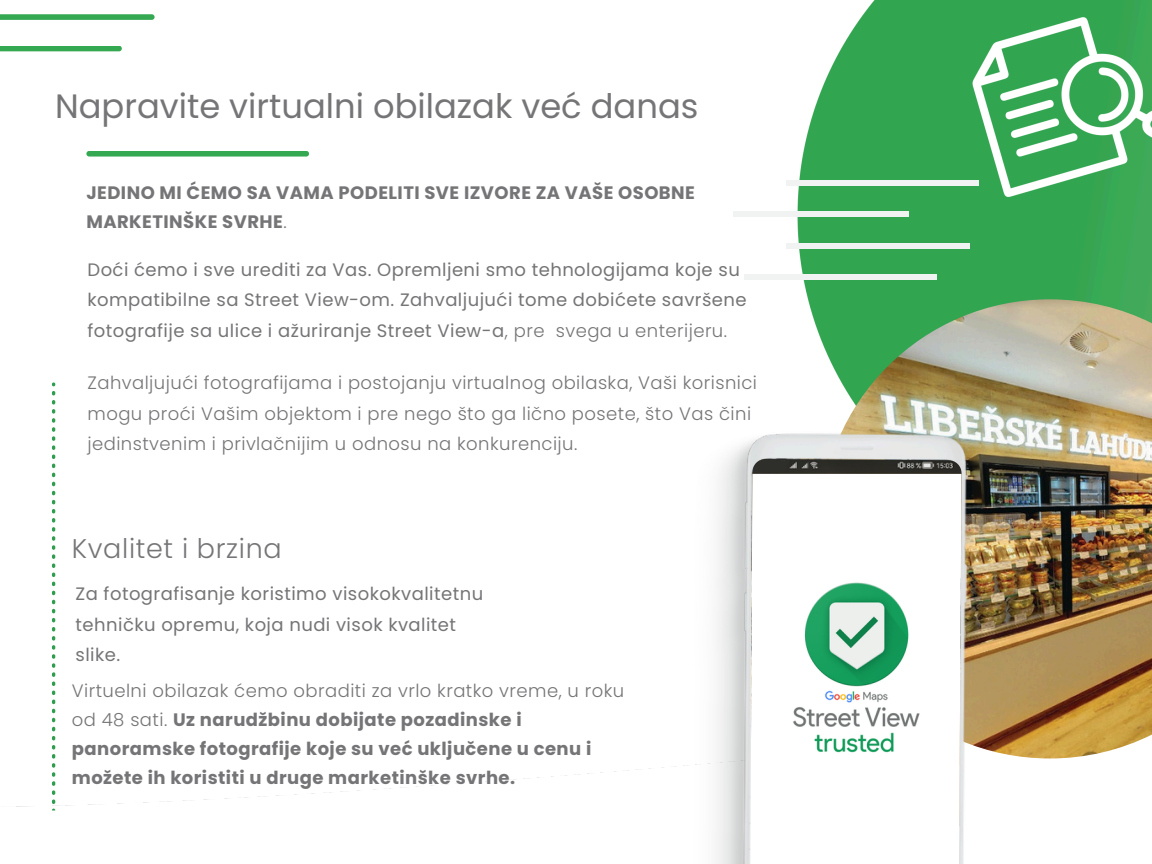
<style>
.page{position:relative;width:1152px;height:864px;background:#fff}
.page>*{position:absolute;margin:0;border:0;box-sizing:border-box;transform-origin:0 0}
.t1{font:33.75px "Poppins";color:#757577}
.t2{font:300 27px "Poppins";letter-spacing:.025em;color:#757577}
.t3{font:18px/30.3px "Poppins";letter-spacing:.025em;color:#757577}
.t4{font:700 18px/29.2px "Poppins";letter-spacing:.025em;color:#757577}
.t5{font:300 18px/30.3px "Poppins";letter-spacing:.025em;color:#757577}
.s1{font-weight:300}
</style>
<div class="page">
<img style="left:0;top:0;width:1152px;height:811px">
<img style="left:820px;top:299px;width:332px;height:459px">
<svg style="left:0;top:14px;width:155px;height:6px"></svg>
<svg style="left:0;top:46px;width:122px;height:5px"></svg>
<div style="left:86px;top:151px;width:223px;height:6px;background:#35a852;border-radius:3px"></div>
<div style="left:733px;top:211px;width:176px;height:6px;background:#f1f2f2"></div>
<div style="left:744px;top:274px;width:193px;height:6px;background:#f1f2f2"></div>
<div style="left:786px;top:180px;width:192px;height:6px;background:#f1f2f2"></div>
<div style="left:786px;top:243px;width:184px;height:5px;background:#f1f2f2"></div>
<img style="left:659px;top:377px;width:404px;height:487px">
<img style="left:751px;top:459px;width:211px;height:15px">
<svg style="left:759px;top:460px;width:31px;height:13px"></svg>
<svg style="left:750px;top:474px;width:212px;height:390px"></svg>
<svg style="left:52px;top:382px;width:3px;height:240px"></svg>
<img style="left:767px;top:567px;width:177px;height:211px">
<p class="t1" style="left:55px;top:82px;width:645px">Napravite virtualni obilazak već danas</p>
<p class="t4" style="left:86px;top:178px;width:610px">JEDINO MI ĆEMO SA VAMA PODELITI SVE IZVORE ZA VAŠE OSOBNE<br>MARKETINŠKE SVRHE<span class="s1">.</span></p>
<p class="t3" style="left:88px;top:254px;width:661px">Doći ćemo i sve urediti za Vas. Opremljeni smo tehnologijama koje su kompatibilne sa Street View-om. Zahvaljujući tome dobićete savršene fotografije sa ulice i ažuriranje Street View-a<span class="s1">, pre svega u enterijeru.</span></p>
<h3 class="t5" style="left:88px;top:368px;width:671px">Zahvaljujući fotografijama i postojanju virtualnog obilaska, Vaši korisnici mogu proći Vašim objektom i pre nego što ga lično posete, što Vas čini jedinstvenim i privlačnijim u odnosu na konkurenciju.</h3>
<p class="t2" style="left:72px;top:530px;width:211px">Kvalitet i brzina</p>
<h2 class="t3" style="left:76px;top:579px;width:409px">Za fotografisanje koristimo visokokvalitetnu tehničku opremu, koja nudi visok kvalitet slike.</h2>
<p class="t4" style="left:72px;top:676px;width:554px"><span class="s1">Virtuelni obilazak ćemo obraditi za vrlo kratko vreme, u roku od 48 sati.</span> Uz narudžbinu dobijate pozadinske i panoramske fotografije koje su već uključene u cenu i možete ih koristiti u druge marketinške svrhe.</p>
</div>
